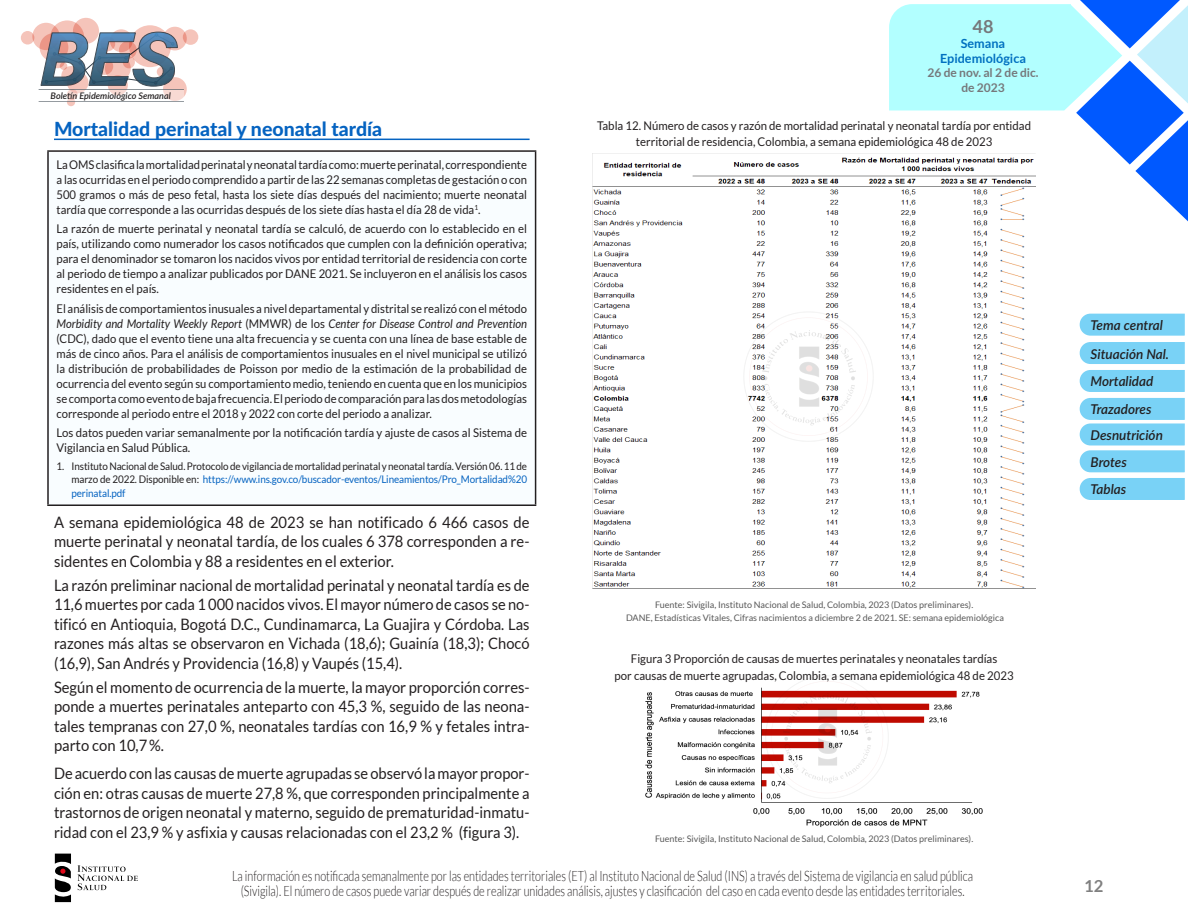
<style>
.page{position:relative;width:1188px;height:918px;background:#fff}
.page>*{position:absolute;margin:0;border:0;box-sizing:border-box;transform-origin:0 0}
.AAA_Evento{font:800 19.5px "Lato";color:#0563c1}
.t1{font:700 18px "Lato";color:#76787b}
.t2{font:700 16.5px "Lato";color:#808080}
.AAA_Texto_general{font:15.75px/19.5px "Lato";color:#231f20;text-align:justify;scale:.93 1}
.AAA_Texto_general-2{font:15.75px/19.5px "Lato";color:#231f20;text-align:justify;scale:.94 1}
.t3{font:300 14.25px/15px "Lato";color:#231f20;text-align:center;scale:.76 1}
.t4{font:italic 600 13.5px "Lato";color:#231f20}
.t5{font:700 12.6px/15.1px "Lato";color:#0070c0;text-align:center}
.AAA_observaciones{font:12px/15px "Lato";color:#231f20;text-align:justify;scale:.94 1}
.AAA_observaciones-2{font:12px/15px "Lato";color:#231f20;text-align:justify;scale:.95 1}
.AAA_tablas{font:12px/16.5px "Lato";color:#231f20;text-align:center;scale:.95 1}
.AAA_figuras{font:12px/16.5px "Lato";color:#231f20;text-align:center;scale:.95 1}
.t6{font:700 12px/14.4px "Lato";color:#76787b;text-align:center}
.AAA_Nota-observaciones{font:10.5px/13.5px "Lato";letter-spacing:-.01em;color:#231f20;text-align:justify;scale:.94 1}
.AAA_fuente{font:9px/13.5px "Lato";color:#595959;text-align:center}
.t7{font:italic 600 9px "Lato";color:#231f20}
.s1{font-style:italic}
.s2{color:#0563c1}
</style>
<div class="page">
<svg style="left:889px;top:0;width:299px;height:222px"></svg>
<svg style="left:77px;top:865px;width:61px;height:25px"></svg>
<svg style="left:55px;top:854px;width:16px;height:48px"></svg>
<svg style="left:1080px;top:314px;width:105px;height:22px;background:#7dd3f6"></svg>
<div style="left:1080px;top:370px;width:105px;height:22px;background:#79d2f6"></div>
<div style="left:1080px;top:342px;width:105px;height:22px;background:#79d2f6"></div>
<svg style="left:1080px;top:398px;width:105px;height:74px;background:#8ad7f7"></svg>
<div style="left:1080px;top:478px;width:105px;height:22px;background:#79d2f6"></div>
<div style="left:40px;top:33px;width:28px;height:29px;background:#f4c4ba;border-radius:50%"></div>
<div style="left:21px;top:31px;width:13px;height:14px;background:#f5c4ba;border-radius:50%"></div>
<svg style="left:32px;top:23px;width:28px;height:27px"></svg>
<div style="left:73px;top:18px;width:26px;height:26px;background:#f5c4ba;border-radius:50%"></div>
<svg style="left:50px;top:20px;width:34px;height:34px"></svg>
<div style="left:67px;top:72px;width:21px;height:21px;background:#f5c4ba;border-radius:50%"></div>
<div style="left:67px;top:98px;width:8px;height:8px;background:#f5c4ba;border-radius:50%"></div>
<div style="left:183px;top:29px;width:15px;height:16px;background:#f5c4ba;border-radius:50%"></div>
<svg style="left:129px;top:25px;width:42px;height:42px"></svg>
<svg style="left:163px;top:27px;width:24px;height:23px"></svg>
<svg style="left:110px;top:29px;width:23px;height:23px"></svg>
<div style="left:108px;top:75px;width:20px;height:20px;background:#f5c4ba;border-radius:50%"></div>
<div style="left:163px;top:77px;width:24px;height:24px;background:#f5c4ba;border-radius:50%"></div>
<svg style="left:67px;top:90px;width:117px;height:11px"></svg>
<hr style="left:39px;top:89px;width:145px;height:1px;background:#313e48">
<hr style="left:39px;top:101px;width:145px;height:1px;background:#313e48">
<svg style="left:41px;top:32px;width:137px;height:54px;background:#8d92a0"></svg>
<hr style="left:54px;top:139px;width:476px;height:1px;background:#0563c1">
<div style="left:48px;top:151px;width:488px;height:354px;background:#f9fdff"></div>
<hr style="left:47px;top:150px;width:489px;height:2px;background:#231f20">
<hr style="left:47px;top:152px;width:2px;height:352px;background:#231f20">
<hr style="left:535px;top:152px;width:1px;height:352px;background:#231f20">
<hr style="left:47px;top:504px;width:489px;height:2px;background:#231f20">
<img style="left:593px;top:153px;width:442px;height:435px">
<img style="left:645px;top:687px;width:338px;height:141px">
<img style="left:742px;top:310px;width:132px;height:132px">
<img style="left:765px;top:676px;width:125px;height:123px">
<p class="t7" style="left:51px;top:89px;width:122px">Boletín Epidemiológico Semanal</p>
<p class="AAA_Evento" style="left:54px;top:114px;width:330px">Mortalidad perinatal y neonatal tardía</p>
<p class="AAA_observaciones" style="left:57px;top:157px;width:502px">La OMS clasifica la mortalidad perinatal y neonatal tardía como: muerte perinatal, correspondiente a las ocurridas en el periodo comprendido a partir de las 22 semanas completas de gestación o con 500 gramos o más de peso fetal, hasta los siete días después del nacimiento; muerte neonatal tardía que corresponde a las ocurridas después de los siete días hasta el día 28 de vida<sup>1</sup>.</p>
<p class="AAA_observaciones-2" style="left:57px;top:222px;width:497px">La razón de muerte perinatal y neonatal tardía se calculó, de acuerdo con lo establecido en el país, utilizando como numerador los casos notificados que cumplen con la definición operativa; para el denominador se tomaron los nacidos vivos por entidad territorial de residencia con corte al periodo de tiempo a analizar publicados por DANE 2021. Se incluyeron en el análisis los casos residentes en el país.</p>
<p class="AAA_observaciones" style="left:57px;top:301px;width:502px">El análisis de comportamientos inusuales a nivel departamental y distrital se realizó con el método <span class="s1">Morbidity and Mortality Weekly Report</span> (MMWR) de los <span class="s1">Center for Disease Control and Prevention </span>(CDC), dado que el evento tiene una alta frecuencia y se cuenta con una línea de base estable de más de cinco años. Para el análisis de comportamientos inusuales en el nivel municipal se utilizó la distribución de probabilidades de Poisson por medio de la estimación de la probabilidad de ocurrencia del evento según su comportamiento medio, teniendo en cuenta que en los municipios se comporta como evento de baja frecuencia. El periodo de comparación para las dos metodologías corresponde al periodo entre el 2018 y 2022 con corte del periodo a analizar.</p>
<p class="AAA_observaciones-2" style="left:57px;top:425px;width:497px">Los datos pueden variar semanalmente por la notificación tardía y ajuste de casos al Sistema de<br>Vigilancia en Salud Pública.</p>
<p class="AAA_Nota-observaciones" style="left:72px;top:459px;width:486px;text-indent:-15px">1. Instituto Nacional de Salud. Protocolo de vigilancia de mortalidad perinatal y neonatal tardía. Versión 06. 11 de marzo de 2022. Disponible en: <span class="s2">https://www.ins.gov.co/buscador-eventos/Lineamientos/Pro_Mortalidad%20 perinatal.pdf</span></p>
<p class="AAA_Texto_general-2" style="left:54px;top:512px;width:507px">A semana epidemiológica 48 de 2023 se han notificado 6 466 casos de muerte perinatal y neonatal tardía, de los cuales 6 378 corresponden a re&shy;sidentes en Colombia y 88 a residentes en el exterior.</p>
<p class="AAA_Texto_general" style="left:54px;top:575px;width:513px">La razón preliminar nacional de mortalidad perinatal y neonatal tardía es de 11,6 muertes por cada 1 000 nacidos vivos. El mayor número de casos se no&shy;tificó en Antioquia, Bogotá D.C., Cundinamarca, La Guajira y Córdoba. Las razones más altas se observaron en Vichada (18,6); Guainía (18,3); Chocó (16,9), San Andrés y Providencia (16,8) y Vaupés (15,4).</p>
<p class="AAA_Texto_general-2" style="left:54px;top:677px;width:507px">Según el momento de ocurrencia de la muerte, la mayor proporción corres&shy;ponde a muertes perinatales anteparto con 45,3 %, seguido de las neona&shy;tales tempranas con 27,0 %, neonatales tardías con 16,9 % y fetales intra&shy;parto con 10,7%.</p>
<p class="AAA_Texto_general" style="left:54px;top:763px;width:513px">De acuerdo con las causas de muerte agrupadas se observó la mayor propor&shy;ción en: otras causas de muerte 27,8 %, que corresponden principalmente a trastornos de origen neonatal y materno, seguido de prematuridad-inmatu&shy;ridad con el 23,9 % y asfixia y causas relacionadas con el 23,2 % (figura 3).</p>
<h2 class="t1" style="left:973px;top:16px;width:22px">48</h2>
<p class="t5" style="left:940px;top:35px;width:87px">Semana<br>Epidemiológica</p>
<p class="t6" style="left:928px;top:65px;width:113px">26 de nov. al 2 de dic. de 2023</p>
<p class="AAA_tablas" style="left:597px;top:117px;width:458px">Tabla 12. Número de casos y razón de mortalidad perinatal y neonatal tardía por entidad territorial de residencia, Colombia, a semana epidemiológica 48 de 2023</p>
<p class="AAA_fuente" style="left:626px;top:597px;width:379px">Fuente: Sivigila, Instituto Nacional de Salud, Colombia, 2023 (Datos preliminares).<br>DANE, Estadísticas Vitales, Cifras nacimientos a diciembre 2 de 2021. SE: semana epidemiológica</p>
<p class="AAA_figuras" style="left:615px;top:650px;width:421px">Figura 3 Proporción de causas de muertes perinatales y neonatales tardías<br>por causas de muerte agrupadas, Colombia, a semana epidemiológica 48 de 2023</p>
<p class="AAA_fuente" style="left:655px;top:832px;width:320px">Fuente: Sivigila, Instituto Nacional de Salud, Colombia, 2023 (Datos preliminares).</p>
<p class="t3" style="left:232px;top:868px;width:976px">La información es notificada semanalmente por las entidades territoriales (ET) al Instituto Nacional de Salud (INS) a través del Sistema de vigilancia en salud pública (Sivigila). El número de casos puede variar después de realizar unidades análisis, ajustes y clasificación del caso en cada evento desde las entidades territoriales.</p>
<p class="t4" style="left:1091px;top:315px;width:74px">Tema central</p>
<p class="t4" style="left:1091px;top:344px;width:80px">Situación Nal.</p>
<p class="t4" style="left:1091px;top:372px;width:64px">Mortalidad</p>
<p class="t4" style="left:1091px;top:400px;width:62px">Trazadores</p>
<p class="t4" style="left:1091px;top:425px;width:74px">Desnutrición</p>
<p class="t4" style="left:1091px;top:452px;width:38px">Brotes</p>
<p class="t4" style="left:1091px;top:480px;width:37px">Tablas</p>
<h3 class="t2" style="left:1084px;top:877px;width:21px">12</h3>
</div>
